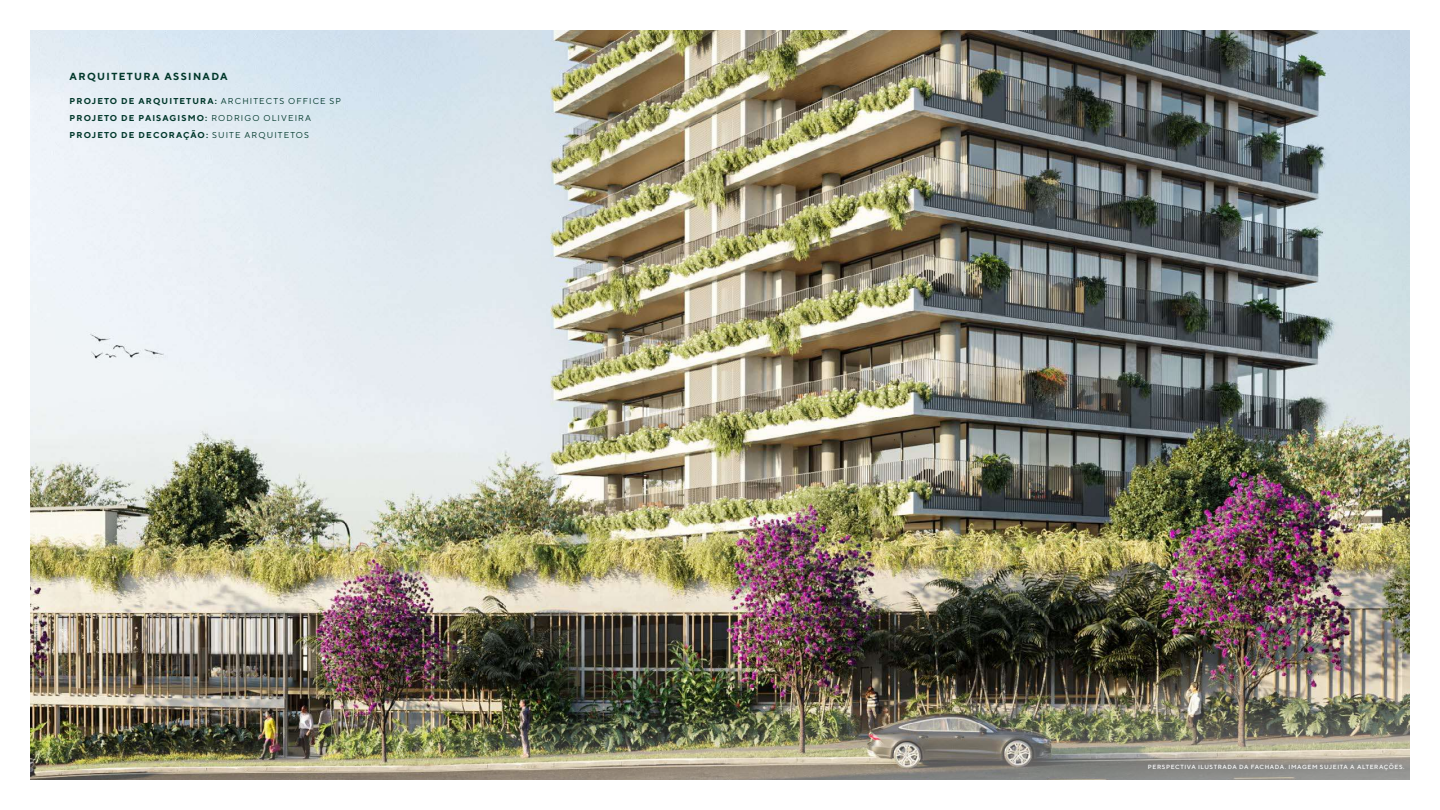
<style>
.page{position:relative;width:1440px;height:810px;background:#fff}
.page>*{position:absolute;margin:0;border:0;box-sizing:border-box;transform-origin:0 0}
.t1{font:700 10.27px "TT Norms";letter-spacing:.13em;color:#00372a}
.t2{font:700 8.55px/17.1px "TT Norms";letter-spacing:.13em;color:#00372a}
.t3{font:500 6px "TT Norms";letter-spacing:.1em;color:#fff}
.s1{font-weight:400}
</style>
<div class="page">
<img style="left:30px;top:30px;width:1380px;height:750px">
<p class="t1" style="left:70px;top:70px;width:160px">ARQUITETURA ASSINADA</p>
<p class="t2" style="left:70px;top:92px;width:273px">PROJETO DE ARQUITETURA: <span class="s1">ARCHITECTS OFFICE SP<br></span>PROJETO DE PAISAGISMO: <span class="s1">RODRIGO OLIVEIRA<br></span>PROJETO DE DECORAÇÃO: <span class="s1">SUITE ARQUITETOS</span></p>
<p class="t3" style="left:1148px;top:764px;width:258px">PERSPECTIVA ILUSTRADA DA FACHADA. IMAGEM SUJEITA A ALTERAÇÕES.</p>
</div>
